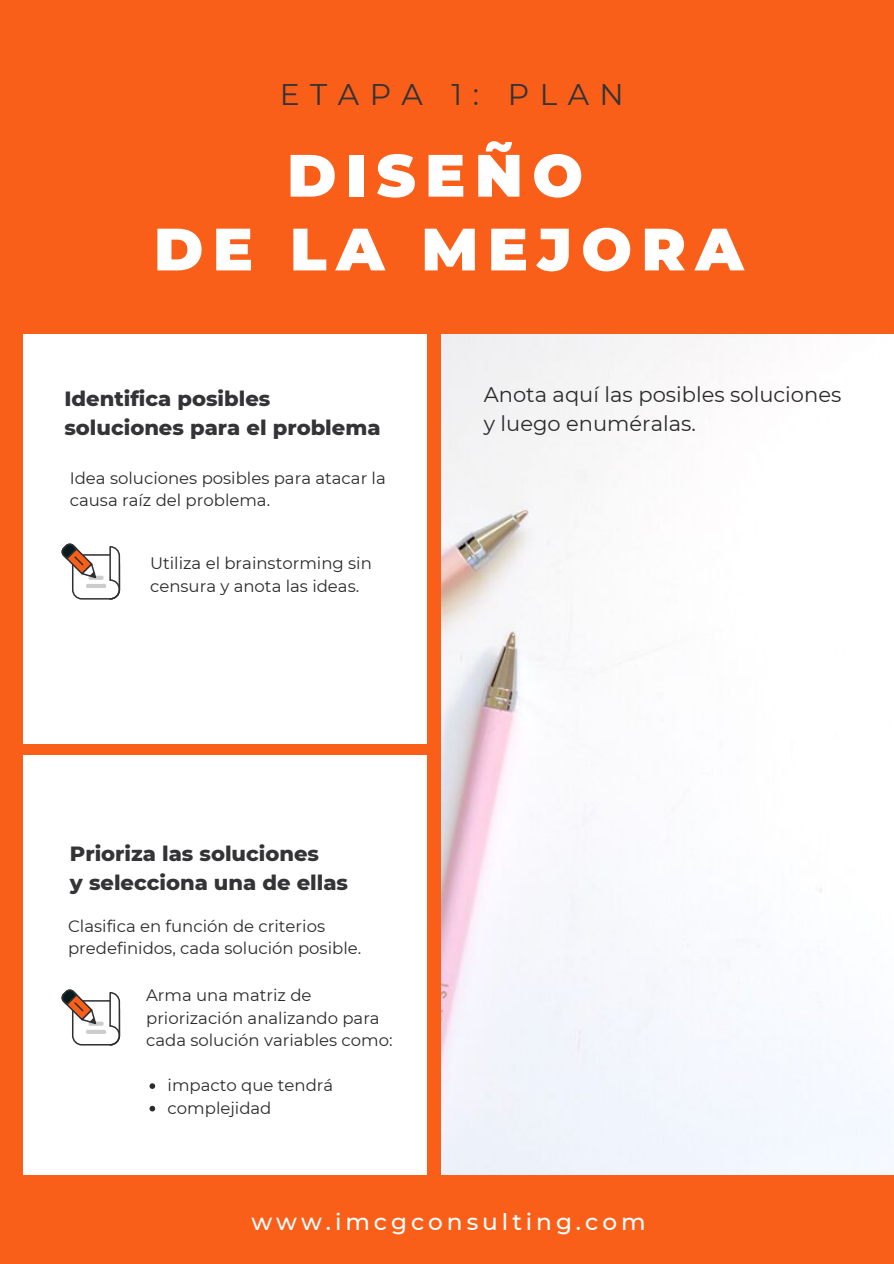
<style>
.page{position:relative;width:894px;height:1264px;background:#fff}
.page>*{position:absolute;margin:0;border:0;box-sizing:border-box;transform-origin:0 0}
.t1{font:900 59.55px/73.8px "Montserrat";letter-spacing:.16em;color:#fff;text-align:center}
.t2{font:900 36px/49.5px "Montserrat";letter-spacing:.03em;color:#2b2b2b}
.t3{font:29.85px "Montserrat";letter-spacing:.35em;color:#343336}
.t4{font:500 23.25px "Montserrat";letter-spacing:.17em;color:#fff}
.t5{font:800 21px/29.2px "Montserrat";color:#343336}
.t6{font:21px/29.2px "Montserrat";color:#2b2b2b}
.t7{font:16.5px/22.5px "Montserrat";color:#2b2b2b}
</style>
<div class="page">
<div style="left:0;top:0;width:893px;height:1263px;background:#fa5f19"></div>
<div style="left:23px;top:334px;width:403px;height:840px;background:#fff"></div>
<div style="left:72px;top:1000px;width:48px;height:45px;border:2px solid #2f3032;border-radius:9px"></div>
<svg style="left:109px;top:992px;width:12px;height:54px"></svg>
<svg style="left:88px;top:1021px;width:15px;height:4px"></svg>
<svg style="left:86px;top:1029px;width:20px;height:4px"></svg>
<svg style="left:61px;top:989px;width:37px;height:36px"></svg>
<svg style="left:149px;top:1083px;width:6px;height:5px"></svg>
<svg style="left:149px;top:1105px;width:6px;height:6px"></svg>
<img style="left:441px;top:334px;width:452px;height:840px">
<div style="left:23px;top:744px;width:410px;height:10px;background:#fa5f19"></div>
<div style="left:72px;top:554px;width:48px;height:45px;border:2px solid #2f3032;border-radius:9px"></div>
<svg style="left:109px;top:546px;width:12px;height:54px"></svg>
<div style="left:88px;top:575px;width:15px;height:5px;background:#ccc;border-radius:2px"></div>
<hr style="left:86px;top:584px;width:20px;height:4px;background:#ccc;border-radius:2px">
<svg style="left:61px;top:543px;width:37px;height:36px"></svg>
<h3 class="t3" style="left:280px;top:76px;width:345px">ETAPA 1: PLAN</h3>
<h1 class="t1" style="left:154px;top:138px;width:591px">DISEÑO<br>DE LA MEJORA</h1>
<p class="t5" style="left:64px;top:384px;width:317px">Identifica posibles soluciones para el problema</p>
<p class="t7" style="left:70px;top:466px;width:317px">Idea soluciones posibles para atacar la causa raíz del problema.</p>
<p class="t7" style="left:150px;top:552px;width:223px;line-height:23.1px">Utiliza el brainstorming sin censura y anota las ideas.</p>
<h2 class="t2" style="left:474px;top:359px;width:295px">SELECCIÓN<br>DE INICIATIVA</h2>
<p class="t6" style="left:483px;top:379px;width:359px">Anota aquí las posibles soluciones y luego enuméralas.</p>
<p class="t5" style="left:70px;top:838px;width:280px">Prioriza las soluciones<br>y selecciona una de ellas</p>
<p class="t7" style="left:68px;top:914px;width:294px">Clasifica en función de criterios predefinidos, cada solución posible.</p>
<p class="t7" style="left:146px;top:983px;width:248px">Arma una matriz de priorización analizando para cada solución variables como:</p>
<p class="t7" style="left:167px;top:1073px;width:167px">impacto que tendrá complejidad</p>
<h3 class="t4" style="left:251px;top:1207px;width:395px">www.imcgconsulting.com</h3>
</div>
